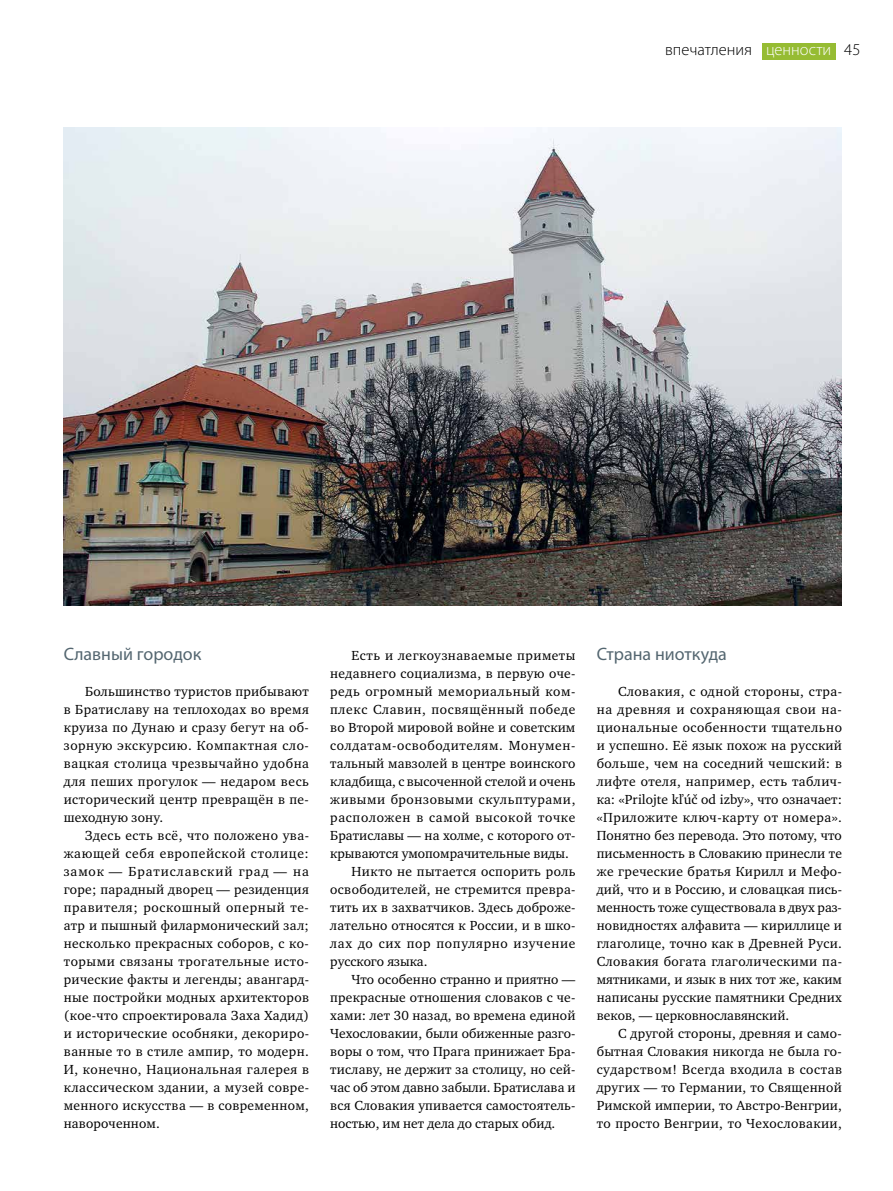
<style>
.page{position:relative;width:893px;height:1191px;background:#fff}
.page>*{position:absolute;margin:0;border:0;box-sizing:border-box;transform-origin:0 0}
.t1{font:18px "Myriad Pro";color:#546670}
.t2{font:300 16.5px "Myriad Pro";color:#000}
.t3{font:13.5px/18px "Charter ITC";letter-spacing:.015em;color:#000;text-align:justify}
.t4{font:13.5px "Charter ITC";letter-spacing:.05em;color:#000}
.t5{font:13.5px "Charter ITC";letter-spacing:.045em;color:#000}
.t6{font:13.5px "Charter ITC";letter-spacing:.04em;color:#000}
.t7{font:13.5px "Charter ITC";letter-spacing:.035em;color:#000}
.s1{color:#fff}
</style>
<div class="page">
<div style="left:762px;top:43px;width:73px;height:16px;background:#96bc33"></div>
<img style="left:64px;top:128px;width:778px;height:478px">
<p class="t2" style="left:665px;top:40px;width:197px">впечатления <span class="s1">ценности</span> 45</p>
<h1 class="t1" style="left:64px;top:643px;width:139px">Славный городок</h1>
<p class="t3" style="left:64px;top:682px;width:247px;text-indent:21px">Большинство туристов прибывают в Братиславу на теплоходах во время круиза по Дунаю и сразу бегут на об&shy;зорную экскурсию. Компактная сло&shy;вацкая столица чрезвычайно удобна для пеших прогулок — недаром весь исторический центр превращён в пе&shy;шеходную зону.</p>
<p class="t3" style="left:64px;top:826px;width:247px;text-indent:21px">Здесь есть всё, что положено ува&shy;жающей себя европейской столице: замок — Братиславский град — на горе; парадный дворец — резиденция правителя; роскошный оперный те&shy;атр и пышный филармонический зал; несколько прекрасных соборов, с ко&shy;торыми связаны трогательные исто&shy;рические факты и легенды; авангард&shy;ные постройки модных архитекторов (кое-что спроектировала Заха Хадид) и исторические особняки, декориро&shy;ванные то в стиле ампир, то модерн.<br>И, конечно, Национальная галерея в классическом здании, а музей совре&shy;менного искусства — в современном, навороченном.</p>
<p class="t7" style="left:351px;top:647px;width:225px">Есть и легкоузнаваемые приметы</p>
<p class="t3" style="left:330px;top:664px;width:247px">недавнего социализма, в первую оче-</p>
<p class="t5" style="left:330px;top:682px;width:247px">редь огромный мемориальный ком-</p>
<p class="t5" style="left:330px;top:700px;width:247px">плекс Славин, посвящённый победе</p>
<p class="t3" style="left:330px;top:718px;width:247px">во Второй мировой войне и советским</p>
<p class="t4" style="left:330px;top:736px;width:247px">солдатам-освободителям. Монумен-</p>
<p class="t3" style="left:330px;top:754px;width:247px">тальный мавзолей в центре воинского</p>
<p class="t3" style="left:330px;top:772px;width:247px">кладбища, с высоченной стелой и очень</p>
<p class="t6" style="left:330px;top:790px;width:247px">живыми бронзовыми скульптурами,</p>
<p class="t4" style="left:330px;top:808px;width:247px">расположен в самой высокой точке</p>
<p class="t3" style="left:330px;top:826px;width:247px">Братиславы — на холме, с которого от-</p>
<p class="t3" style="left:330px;top:844px;width:240px">крываются умопомрачительные виды.</p>
<p class="t3" style="left:351px;top:862px;width:225px">Никто не пытается оспорить роль</p>
<p class="t3" style="left:330px;top:880px;width:247px">освободителей, не стремится превра-</p>
<p class="t3" style="left:330px;top:898px;width:247px">тить их в захватчиков. Здесь доброже-</p>
<p class="t3" style="left:330px;top:916px;width:247px">лательно относятся к России, и в шко-</p>
<p class="t4" style="left:330px;top:934px;width:247px">лах до сих пор популярно изучение</p>
<p class="t3" style="left:330px;top:952px;width:99px">русского языка.</p>
<p class="t3" style="left:351px;top:970px;width:225px">Что особенно странно и приятно —</p>
<p class="t3" style="left:330px;top:988px;width:247px">прекрасные отношения словаков с че-</p>
<p class="t3" style="left:330px;top:1006px;width:247px">хами: лет 30 назад, во времена единой</p>
<p class="t3" style="left:330px;top:1024px;width:247px">Чехословакии, были обиженные разго-</p>
<p class="t3" style="left:330px;top:1042px;width:247px">воры о том, что Прага принижает Бра-</p>
<p class="t3" style="left:330px;top:1060px;width:247px">тиславу, не держит за столицу, но сей-</p>
<p class="t3" style="left:330px;top:1078px;width:247px">час об этом давно забыли. Братислава и</p>
<p class="t3" style="left:330px;top:1096px;width:247px">вся Словакия упивается самостоятель-</p>
<p class="t3" style="left:330px;top:1114px;width:227px">ностью, им нет дела до старых обид.</p>
<h1 class="t1" style="left:597px;top:643px;width:132px">Страна ниоткуда</h1>
<p class="t3" style="left:597px;top:682px;width:247px;text-indent:21px">Словакия, с одной стороны, стра&shy;на древняя и сохраняющая свои на&shy;циональные особенности тщательно и успешно. Её язык похож на русский больше, чем на соседний чешский: в лифте отеля, например, есть таблич&shy;ка: «Prilojtе kľúč od izby», что означает: «Приложите ключ-карту от номера».<br>Понятно без перевода. Это потому, что письменность в Словакию принесли те же греческие братья Кирилл и Мефо&shy;дий, что и в Россию, и словацкая пись&shy;менность тоже существовала в двух раз&shy;новидностях алфавита — кириллице и глаголице, точно как в Древней Руси.<br>Словакия богата глаголическими па&shy;мятниками, и язык в них тот же, каким написаны русские памятники Средних веков, — церковнославянский.</p>
<p class="t3" style="left:597px;top:1024px;width:247px;text-indent:21px">С другой стороны, древняя и само&shy;бытная Словакия никогда не была го&shy;сударством! Всегда входила в состав других — то Германии, то Священной Римской империи, то Австро-Венгрии, то просто Венгрии, то Чехословакии,</p>
</div>
